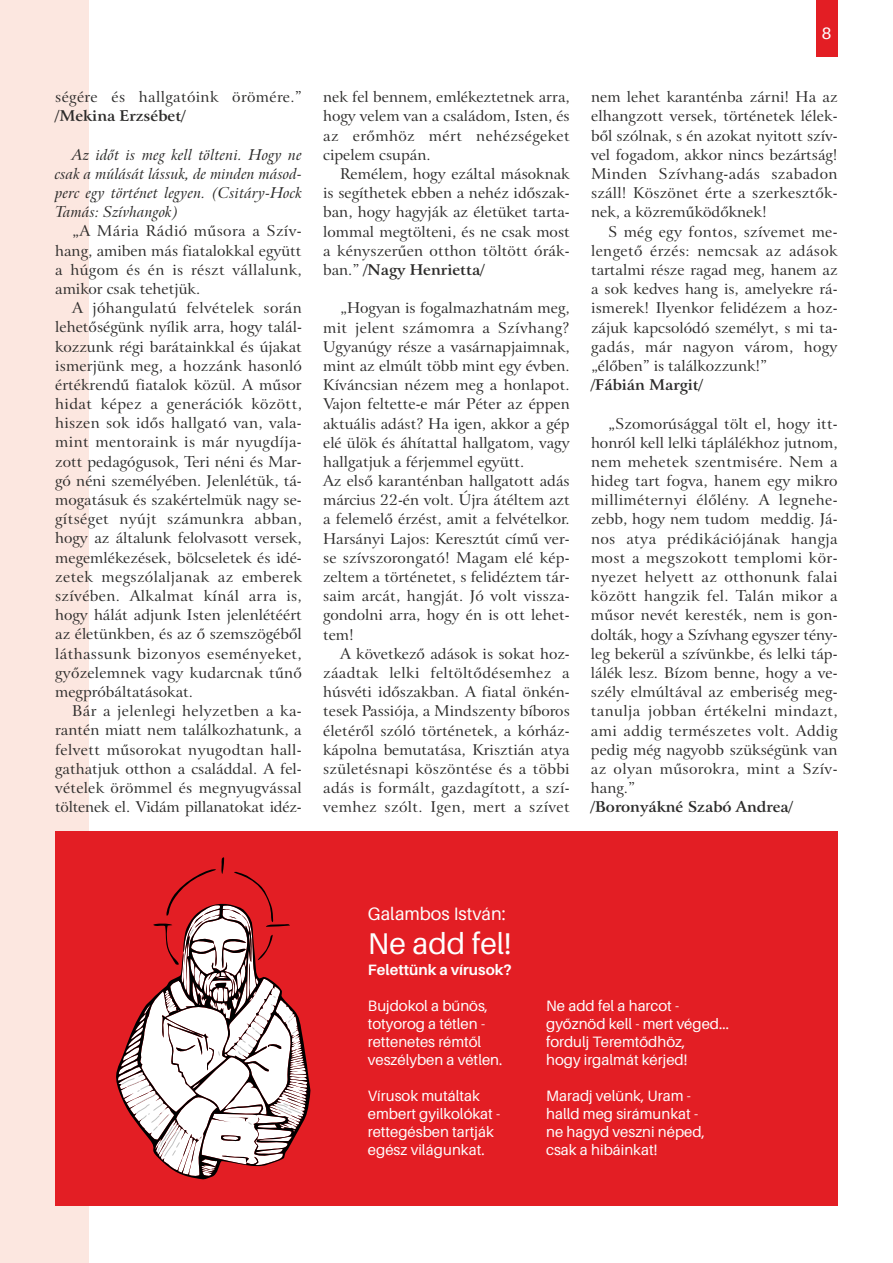
<style>
.page{position:relative;width:893px;height:1263px;background:#fff}
.page>*{position:absolute;margin:0;border:0;box-sizing:border-box;transform-origin:0 0}
.t1{font:30px "Aileron";color:#fefefe}
.t2{font:18px "Aileron";color:#fefefe}
.t3{font:16.5px "Aileron";color:#fefefe}
.t4{font:15px/19.2px "H Bitstream Arrus BT";letter-spacing:.01em;color:#2b2a29;text-align:justify}
.t5{font:15px/18px "Aileron";color:#fefefe}
.t6{font:15px/19.2px "H Bitstream Arrus BT Italic";letter-spacing:.01em;color:#2b2a29;text-align:justify}
.t7{font:15px "H Bitstream Arrus BT Bold";color:#2b2a29}
.t8{font:700 15px "Aileron";color:#fefefe}
.s1{font-family:"H Bitstream Arrus BT"}
</style>
<div class="page">
<div style="left:0;top:0;width:89px;height:1263px;background:#fce7e0"></div>
<div style="left:816px;top:0;width:21px;height:57px;background:#e31e24"></div>
<div style="left:55px;top:831px;width:782px;height:374px;background:#e31e24"></div>
<svg style="left:117px;top:857px;width:190px;height:320px"></svg>
<p class="t3" style="left:822px;top:26px;width:11px">8</p>
<p class="t4" style="left:55px;top:89px;width:248px">ségére és hallgatóink örömére.”</p>
<p class="t7" style="left:55px;top:110px;width:132px">/Mekina Erzsébet/</p>
<p class="t6" style="left:55px;top:146px;width:248px;text-indent:17px">Az időt is meg kell tölteni. Hogy ne csak a múlását lássuk, de minden másod&shy;perc egy történet legyen. (Csitáry-Hock Tamás: Szívhangok)</p>
<p class="t4" style="left:55px;top:223px;width:248px;text-indent:17px">„A Mária Rádió műsora a Szív&shy;hang, amiben más fiatalokkal együtt a húgom és én is részt vállalunk, amikor csak tehetjük.</p>
<p class="t4" style="left:55px;top:300px;width:248px;text-indent:17px">A jóhangulatú felvételek során lehetőségünk nyílik arra, hogy talál&shy;kozzunk régi barátainkkal és újakat ismerjünk meg, a hozzánk hasonló értékrendű fiatalok közül. A műsor hidat képez a generációk között, hiszen sok idős hallgató van, vala&shy;mint mentoraink is már nyugdíja&shy;zott pedagógusok, Teri néni és Mar&shy;gó néni személyében. Jelenlétük, tá&shy;mogatásuk és szakértelmük nagy se&shy;gítséget nyújt számunkra abban, hogy az általunk felolvasott versek, megemlékezések, bölcseletek és idé&shy;zetek megszólaljanak az emberek szívében. Alkalmat kínál arra is, hogy hálát adjunk Isten jelenlétéért az életünkben, és az ő szemszögéből láthassunk bizonyos eseményeket, győzelemnek vagy kudarcnak tűnő megpróbáltatásokat.</p>
<p class="t4" style="left:55px;top:703px;width:248px;text-indent:17px">Bár a jelenlegi helyzetben a ka&shy;rantén miatt nem találkozhatunk, a felvett műsorokat nyugodtan hall&shy;gathatjuk otthon a családdal. A fel&shy;vételek örömmel és megnyugvással töltenek el. Vidám pillanatokat idéz-</p>
<p class="t4" style="left:323px;top:89px;width:248px">nek fel bennem, emlékeztetnek arra, hogy velem van a családom, Isten, és az erőmhöz mért nehézségeket cipelem csupán.</p>
<p class="t4" style="left:323px;top:165px;width:248px;text-indent:17px">Remélem, hogy ezáltal másoknak is segíthetek ebben a nehéz időszak&shy;ban, hogy hagyják az életüket tarta&shy;lommal megtölteni, és ne csak most a kényszerűen otthon töltött órák-</p>
<p class="t7" style="left:323px;top:264px;width:163px"><span class="s1">ban.”</span> /Nagy Henrietta/</p>
<p class="t4" style="left:323px;top:300px;width:248px;text-indent:17px">„Hogyan is fogalmazhatnám meg, mit jelent számomra a Szívhang?<br>Ugyanúgy része a vasárnapjaimnak, mint az elmúlt több mint egy évben.<br>Kíváncsian nézem meg a honlapot.<br>Vajon feltette-e már Péter az éppen aktuális adást? Ha igen, akkor a gép elé ülök és áhítattal hallgatom, vagy hallgatjuk a férjemmel együtt.</p>
<p class="t4" style="left:323px;top:473px;width:248px">Az első karanténban hallgatott adás március 22-én volt. Újra átéltem azt a felemelő érzést, amit a felvételkor.<br>Harsányi Lajos: Keresztút című ver&shy;se szívszorongató! Magam elé kép&shy;zeltem a történetet, s felidéztem tár&shy;saim arcát, hangját. Jó volt vissza&shy;gondolni arra, hogy én is ott lehet&shy;tem!</p>
<p class="t4" style="left:323px;top:645px;width:248px;text-indent:17px">A következő adások is sokat hoz&shy;záadtak lelki feltöltődésemhez a húsvéti időszakban. A fiatal önkén&shy;tesek Passiója, a Mindszenty bíboros életéről szóló történetek, a kórház&shy;kápolna bemutatása, Krisztián atya születésnapi köszöntése és a többi adás is formált, gazdagított, a szí&shy;vemhez szólt. Igen, mert a szívet</p>
<p class="t4" style="left:591px;top:89px;width:248px">nem lehet karanténba zárni! Ha az elhangzott versek, történetek lélek&shy;ből szólnak, s én azokat nyitott szív&shy;vel fogadom, akkor nincs bezártság!<br>Minden Szívhang-adás szabadon száll! Köszönet érte a szerkesztők&shy;nek, a közreműködőknek!</p>
<p class="t4" style="left:591px;top:223px;width:248px;text-indent:17px">S még egy fontos, szívemet me&shy;lengető érzés: nemcsak az adások tartalmi része ragad meg, hanem az a sok kedves hang is, amelyekre rá&shy;ismerek! Ilyenkor felidézem a hoz&shy;zájuk kapcsolódó személyt, s mi ta&shy;gadás, már nagyon várom, hogy „élőben” is találkozzunk!”</p>
<p class="t7" style="left:591px;top:379px;width:114px">/Fábián Margit/</p>
<p class="t4" style="left:591px;top:415px;width:248px;text-indent:17px">„Szomorúsággal tölt el, hogy itt&shy;honról kell lelki táplálékhoz jutnom, nem mehetek szentmisére. Nem a hideg tart fogva, hanem egy mikro milliméternyi élőlény. A legnehe&shy;zebb, hogy nem tudom meddig. Já&shy;nos atya prédikációjának hangja most a megszokott templomi kör&shy;nyezet helyett az otthonunk falai között hangzik fel. Talán mikor a műsor nevét keresték, nem is gon&shy;dolták, hogy a Szívhang egyszer tény&shy;leg bekerül a szívünkbe, és lelki táp&shy;lálék lesz. Bízom benne, hogy a ve&shy;szély elmúltával az emberiség meg&shy;tanulja jobban értékelni mindazt, ami addig természetes volt. Addig pedig még nagyobb szükségünk van az olyan műsorokra, mint a Szív&shy;hang.”</p>
<p class="t7" style="left:591px;top:801px;width:204px">/Boronyákné Szabó Andrea/</p>
<p class="t2" style="left:368px;top:907px;width:139px">Galambos István:</p>
<h1 class="t1" style="left:368px;top:931px;width:145px">Ne add fel!</h1>
<p class="t8" style="left:368px;top:964px;width:145px">Felettünk a vírusok?</p>
<p class="t5" style="left:368px;top:998px;width:136px">Bujdokol a bűnös, totyorog a tétlen - rettenetes rémtől veszélyben a vétlen.</p>
<p class="t5" style="left:368px;top:1088px;width:134px">Vírusok mutáltak embert gyilkolókat - rettegésben tartják egész világunkat.</p>
<p class="t5" style="left:546px;top:998px;width:184px">Ne add fel a harcot - győznöd kell - mert véged... fordulj Teremtődhöz,<br>hogy irgalmát kérjed!</p>
<p class="t5" style="left:546px;top:1088px;width:160px">Maradj velünk, Uram - halld meg sirámunkat - ne hagyd veszni néped, csak a hibáinkat!</p>
</div>
